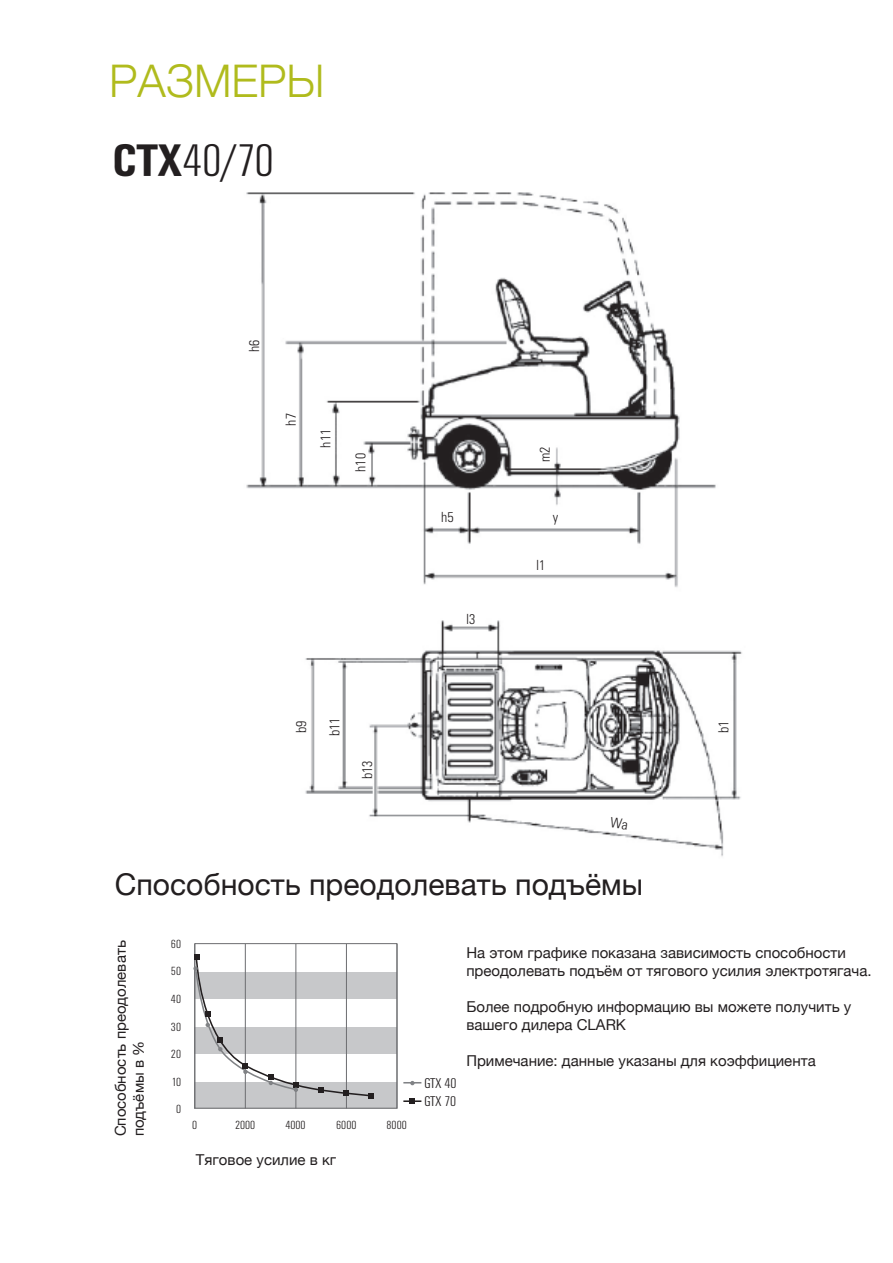
<style>
.page{position:relative;width:893px;height:1263px;background:#fff}
.page>*{position:absolute;margin:0;border:0;box-sizing:border-box;transform-origin:0 0}
.t1{font:300 45px "Univers Condensed BQ";color:#231f20}
.t2{font:300 45px "Helvetica Neue";color:#b0bb1d}
.t3{font:30px "Helvetica Neue";color:#231f20}
.t4{font:15px/18px "Helvetica Neue";color:#231f20}
.t5{font:300 condensed 13.95px "Univers";color:#231f20}
.t6{font:300 13.95px/18.1px "Univers Condensed BQ";color:#231f20}
.t7{font:300 11.55px "Univers Condensed BQ";color:#231f20}
.s1{font-weight:700}
</style>
<div class="page">
<img style="left:246px;top:192px;width:470px;height:395px">
<img style="left:305px;top:620px;width:437px;height:237px">
<div style="left:195px;top:1081px;width:202px;height:27px;background:#c7c8ca"></div>
<div style="left:195px;top:1027px;width:202px;height:27px;background:#c7c8ca"></div>
<div style="left:195px;top:972px;width:202px;height:27px;background:#c7c8ca"></div>
<div style="left:194px;top:943px;width:203px;height:165px;border:1px solid #6c6d70"></div>
<hr style="left:194px;top:944px;width:1px;height:164px;background:#6c6d70">
<hr style="left:397px;top:944px;width:1px;height:164px;background:#6c6d70">
<hr style="left:346px;top:944px;width:1px;height:164px;background:#6c6d70">
<hr style="left:295px;top:944px;width:1px;height:164px;background:#6c6d70">
<hr style="left:245px;top:944px;width:1px;height:164px;background:#6c6d70">
<svg style="left:193px;top:954px;width:181px;height:144px"></svg>
<svg style="left:403px;top:1081px;width:18px;height:4px"></svg>
<svg style="left:403px;top:1098px;width:18px;height:6px"></svg>
<svg style="left:610px;top:817px;width:17px;height:12px"></svg>
<h1 class="t2" style="left:109px;top:54px;width:217px">РАЗМЕРЫ</h1>
<h1 class="t1" style="left:113px;top:135px;width:163px"><span class="s1">CTX</span>40/70</h1>
<p class="t5" style="left:246px;top:352px;width:14px;rotate:-90deg">h6</p>
<p class="t5" style="left:283px;top:425px;width:14px;rotate:-90deg">h7</p>
<p class="t5" style="left:317px;top:448px;width:20px;rotate:-90deg">h11</p>
<p class="t5" style="left:352px;top:472px;width:20px;rotate:-90deg">h10</p>
<p class="t5" style="left:537px;top:462px;width:17px;rotate:-90deg">m2</p>
<p class="t5" style="left:441px;top:509px;width:14px">h5</p>
<p class="t5" style="left:553px;top:509px;width:7px">y</p>
<p class="t5" style="left:536px;top:557px;width:11px">l1</p>
<p class="t5" style="left:466px;top:611px;width:11px">l3</p>
<p class="t5" style="left:293px;top:733px;width:14px;rotate:-90deg">b9</p>
<p class="t5" style="left:326px;top:736px;width:20px;rotate:-90deg">b11</p>
<p class="t5" style="left:715px;top:733px;width:14px;rotate:-90deg">b1</p>
<p class="t5" style="left:359px;top:779px;width:20px;rotate:-90deg">b13</p>
<h2 class="t3" style="left:115px;top:866px;width:530px">Способность преодолевать подъёмы</h2>
<p class="t4" style="left:111px;top:1136px;width:198px;rotate:-90deg">Способность преодолевать подъёмы в %</p>
<p class="t7" style="left:171px;top:937px;width:12px">60</p>
<p class="t7" style="left:171px;top:965px;width:12px">50</p>
<p class="t7" style="left:171px;top:993px;width:12px">40</p>
<p class="t7" style="left:171px;top:1020px;width:12px">30</p>
<p class="t7" style="left:171px;top:1048px;width:12px">20</p>
<p class="t7" style="left:172px;top:1075px;width:11px">10</p>
<p class="t7" style="left:176px;top:1103px;width:7px">0</p>
<p class="t7" style="left:192px;top:1119px;width:7px">0</p>
<p class="t7" style="left:235px;top:1119px;width:22px">2000</p>
<p class="t7" style="left:285px;top:1119px;width:22px">4000</p>
<p class="t7" style="left:336px;top:1119px;width:22px">6000</p>
<p class="t7" style="left:387px;top:1119px;width:22px">8000</p>
<p class="t6" style="left:246px;top:1146px;width:76px">Anhängelast in kg</p>
<p class="t4" style="left:196px;top:1150px;width:142px">Тяговое усилие в кг</p>
<p class="t6" style="left:424px;top:1074px;width:34px">GTX 40<br>GTX 70</p>
<p class="t4" style="left:466px;top:943px;width:407px">На этом графике показана зависимость способности преодолевать подъём от тягового усилия электротягача.</p>
<p class="t4" style="left:466px;top:997px;width:386px">Более подробную информацию вы можете получить у вашего дилера CLARK</p>
<p class="t4" style="left:466px;top:1051px;width:351px">Примечание: данные указаны для коэффициента</p>
</div>
